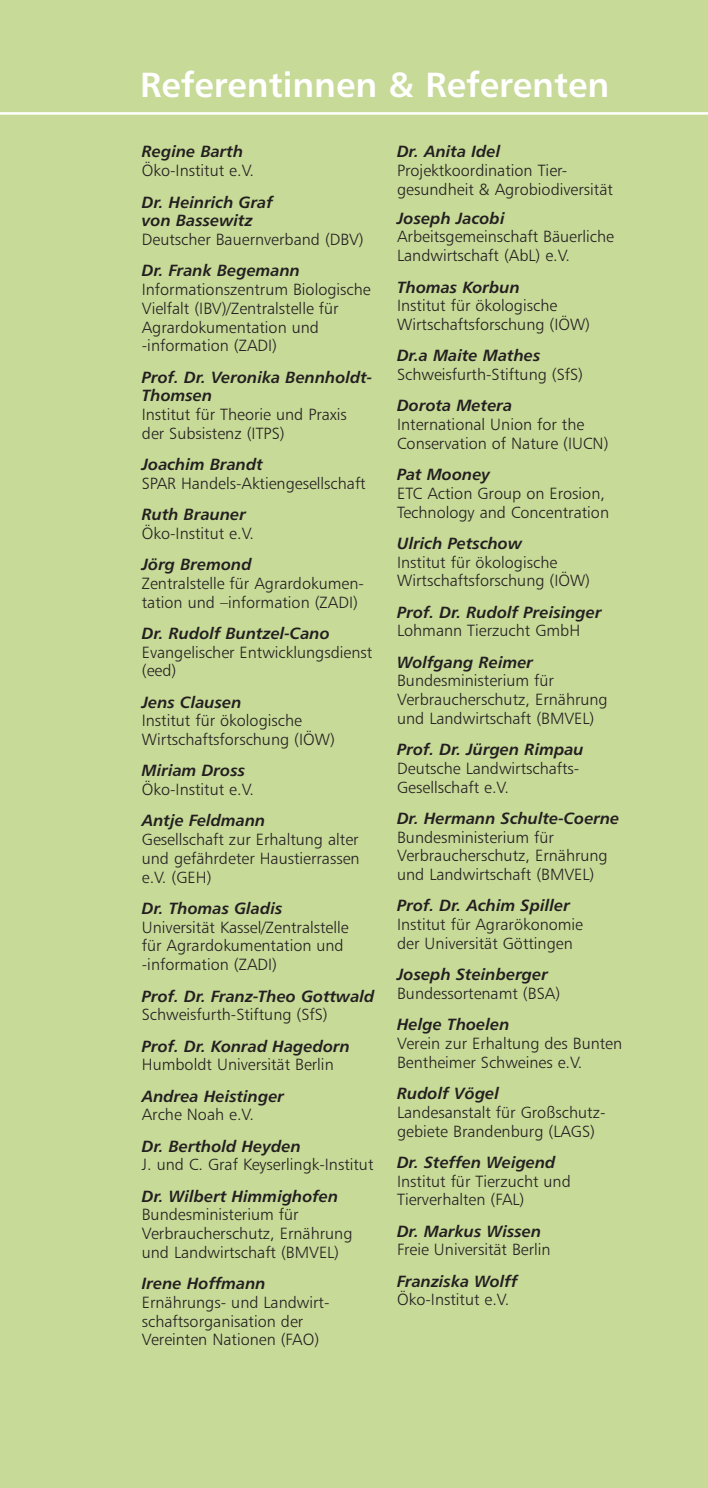
<style>
.page{position:relative;width:708px;height:1488px;background:#fff}
.page>*{position:absolute;margin:0;border:0;box-sizing:border-box;transform-origin:0 0}
.t1{font:35px "Humanist 777 BT Bold B";color:#fff}
.t2{font:16.25px/18.8px "Humanist 777 BT Light B";color:#231f20}
.t3{font:16.25px/18.8px "Humanist 777 BT Bold Italic B";color:#231f20}
</style>
<div class="page">
<div style="left:0;top:0;width:707px;height:1487px;background:#c7da98"></div>
<hr style="left:0;top:112px;width:707px;height:3px;background:#fff">
<h1 class="t1" style="left:140px;top:72px;width:470px">Referentinnen &amp; Referenten</h1>
<p class="t3" style="left:142px;top:144px;width:103px">Regine Barth</p>
<p class="t2" style="left:142px;top:163px;width:114px">Öko-Institut e.V.</p>
<p class="t3" style="left:142px;top:194px;width:133px">Dr. Heinrich Graf von Bassewitz</p>
<p class="t2" style="left:142px;top:232px;width:223px">Deutscher Bauernverband (DBV)</p>
<p class="t3" style="left:142px;top:263px;width:160px">Dr. Frank Begemann</p>
<p class="t2" style="left:142px;top:282px;width:230px">Informationszentrum Biologische<br>Vielfalt (IBV)/Zentralstelle für<br>Agrardokumentation und -information (ZADI)</p>
<p class="t3" style="left:142px;top:369px;width:232px">Prof. Dr. Veronika Bennholdt-<br>Thomsen</p>
<p class="t2" style="left:142px;top:407px;width:206px">Institut für Theorie und Praxis der Subsistenz (ITPS)</p>
<p class="t3" style="left:142px;top:457px;width:122px">Joachim Brandt</p>
<p class="t2" style="left:142px;top:475px;width:225px">SPAR Handels-Aktiengesellschaft</p>
<p class="t3" style="left:142px;top:507px;width:106px">Ruth Brauner</p>
<p class="t2" style="left:142px;top:525px;width:114px">Öko-Institut e.V.</p>
<p class="t3" style="left:142px;top:557px;width:111px">Jörg Bremond</p>
<p class="t2" style="left:142px;top:575px;width:223px">Zentralstelle für Agrardokumen&shy;tation und –information (ZADI)</p>
<p class="t3" style="left:142px;top:625px;width:189px">Dr. Rudolf Buntzel-Cano</p>
<p class="t2" style="left:142px;top:644px;width:232px">Evangelischer Entwicklungsdienst (eed)</p>
<p class="t3" style="left:142px;top:694px;width:101px">Jens Clausen</p>
<p class="t2" style="left:142px;top:713px;width:194px">Institut für ökologische<br>Wirtschaftsforschung (IÖW)</p>
<p class="t3" style="left:142px;top:763px;width:105px">Miriam Dross</p>
<p class="t2" style="left:142px;top:782px;width:114px">Öko-Institut e.V.</p>
<p class="t3" style="left:142px;top:813px;width:125px">Antje Feldmann</p>
<p class="t2" style="left:142px;top:832px;width:219px;text-align:justify">Gesellschaft zur Erhaltung alter und gefährdeter Haustierrassen e.V. (GEH)</p>
<p class="t3" style="left:142px;top:900px;width:142px">Dr. Thomas Gladis</p>
<p class="t2" style="left:142px;top:919px;width:208px">Universität Kassel/Zentralstelle für Agrardokumentation und -information (ZADI)</p>
<p class="t3" style="left:142px;top:988px;width:234px">Prof. Dr. Franz-Theo Gottwald</p>
<p class="t2" style="left:142px;top:1007px;width:187px">Schweisfurth-Stiftung (SfS)</p>
<p class="t3" style="left:142px;top:1038px;width:209px">Prof. Dr. Konrad Hagedorn</p>
<p class="t2" style="left:142px;top:1057px;width:193px">Humboldt Universität Berlin</p>
<p class="t3" style="left:142px;top:1088px;width:144px">Andrea Heistinger</p>
<p class="t2" style="left:142px;top:1107px;width:114px">Arche Noah e.V.</p>
<p class="t3" style="left:142px;top:1138px;width:160px">Dr. Berthold Heyden</p>
<p class="t2" style="left:142px;top:1157px;width:233px">J. und C. Graf Keyserlingk-Institut</p>
<p class="t3" style="left:142px;top:1188px;width:198px">Dr. Wilbert Himmighofen</p>
<p class="t2" style="left:142px;top:1207px;width:212px">Bundesministerium für<br>Verbraucherschutz, Ernährung und Landwirtschaft (BMVEL)</p>
<p class="t3" style="left:142px;top:1275px;width:125px">Irene Hoffmann</p>
<p class="t2" style="left:142px;top:1294px;width:189px">Ernährungs- und Landwirt&shy;schaftsorganisation der<br>Vereinten Nationen (FAO)</p>
<p class="t3" style="left:397px;top:144px;width:105px">Dr. Anita Idel</p>
<p class="t2" style="left:397px;top:163px;width:217px">Projektkoordination Tier&shy;gesundheit &amp; Agrobiodiversität</p>
<p class="t3" style="left:397px;top:210px;width:109px">Joseph Jacobi</p>
<p class="t2" style="left:397px;top:229px;width:218px">Arbeitsgemeinschaft Bäuerliche<br>Landwirtschaft (AbL) e.V.</p>
<p class="t3" style="left:397px;top:279px;width:124px">Thomas Korbun</p>
<p class="t2" style="left:397px;top:298px;width:194px">Institut für ökologische<br>Wirtschaftsforschung (IÖW)</p>
<p class="t3" style="left:397px;top:348px;width:145px">Dr.a Maite Mathes</p>
<p class="t2" style="left:397px;top:367px;width:187px">Schweisfurth-Stiftung (SfS)</p>
<p class="t3" style="left:397px;top:398px;width:117px">Dorota Metera</p>
<p class="t2" style="left:397px;top:417px;width:213px">International Union for the<br>Conservation of Nature (IUCN)</p>
<p class="t3" style="left:397px;top:467px;width:95px">Pat Mooney</p>
<p class="t2" style="left:397px;top:485px;width:213px">ETC Action Group on Erosion,<br>Technology and Concentration</p>
<p class="t3" style="left:397px;top:535px;width:126px">Ulrich Petschow</p>
<p class="t2" style="left:397px;top:554px;width:194px">Institut für ökologische<br>Wirtschaftsforschung (IÖW)</p>
<p class="t3" style="left:397px;top:604px;width:206px">Prof. Dr. Rudolf Preisinger</p>
<p class="t2" style="left:397px;top:623px;width:185px">Lohmann Tierzucht GmbH</p>
<p class="t3" style="left:397px;top:654px;width:137px">Wolfgang Reimer</p>
<p class="t2" style="left:397px;top:673px;width:212px">Bundesministerium für<br>Verbraucherschutz, Ernährung und Landwirtschaft (BMVEL)</p>
<p class="t3" style="left:397px;top:742px;width:188px">Prof. Dr. Jürgen Rimpau</p>
<p class="t2" style="left:397px;top:760px;width:184px">Deutsche Landwirtschafts-<br>Gesellschaft e.V.</p>
<p class="t3" style="left:397px;top:810px;width:224px">Dr. Hermann Schulte-Coerne</p>
<p class="t2" style="left:397px;top:829px;width:212px">Bundesministerium für<br>Verbraucherschutz, Ernährung und Landwirtschaft (BMVEL)</p>
<p class="t3" style="left:397px;top:898px;width:174px">Prof. Dr. Achim Spiller</p>
<p class="t2" style="left:397px;top:917px;width:187px">Institut für Agrarökonomie der Universität Göttingen</p>
<p class="t3" style="left:397px;top:967px;width:152px">Joseph Steinberger</p>
<p class="t2" style="left:397px;top:985px;width:165px">Bundessortenamt (BSA)</p>
<p class="t3" style="left:397px;top:1017px;width:114px">Helge Thoelen</p>
<p class="t2" style="left:397px;top:1035px;width:226px">Verein zur Erhaltung des Bunten<br>Bentheimer Schweines e.V.</p>
<p class="t3" style="left:397px;top:1085px;width:104px">Rudolf Vögel</p>
<p class="t2" style="left:397px;top:1104px;width:210px">Landesanstalt für Großschutz&shy;gebiete Brandenburg (LAGS)</p>
<p class="t3" style="left:397px;top:1154px;width:160px">Dr. Steffen Weigend</p>
<p class="t2" style="left:397px;top:1173px;width:175px">Institut für Tierzucht und<br>Tierverhalten (FAL)</p>
<p class="t3" style="left:397px;top:1223px;width:146px">Dr. Markus Wissen</p>
<p class="t2" style="left:397px;top:1242px;width:155px">Freie Universität Berlin</p>
<p class="t3" style="left:397px;top:1273px;width:122px">Franziska Wolff</p>
<p class="t2" style="left:397px;top:1292px;width:114px">Öko-Institut e.V.</p>
</div>
